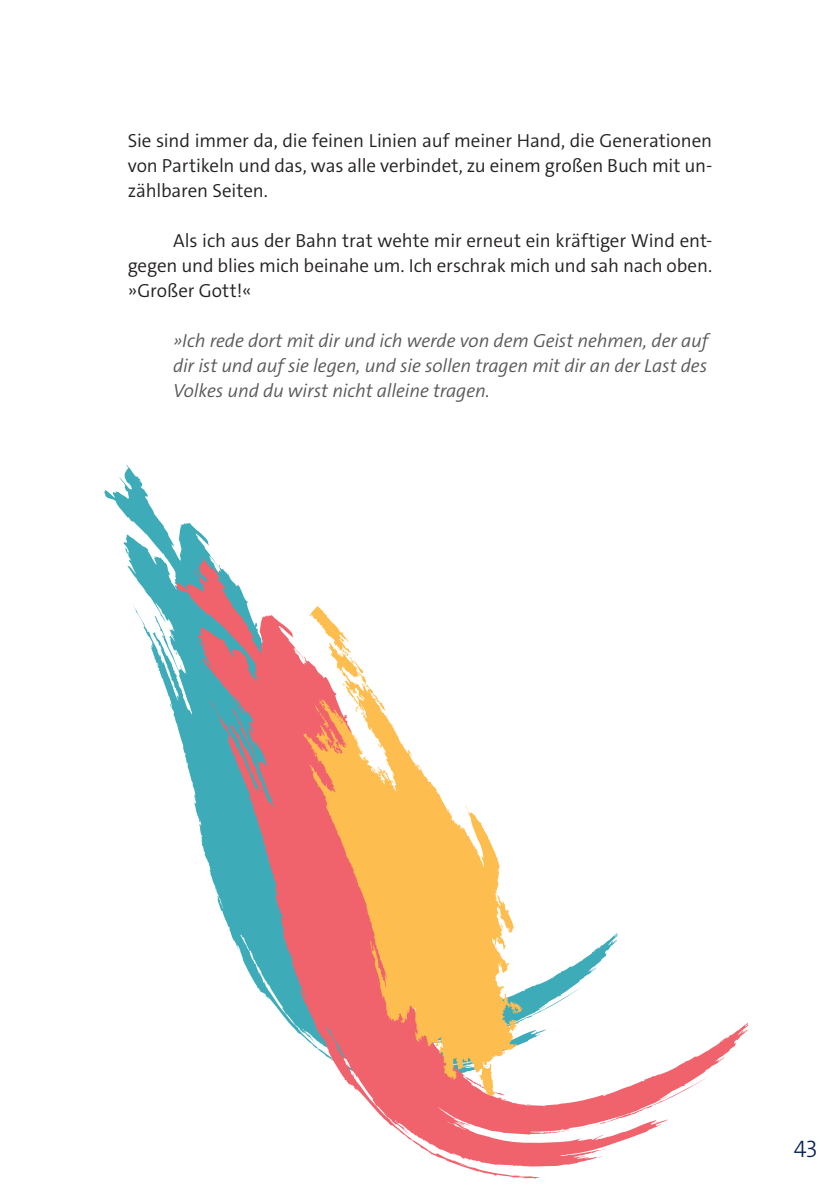
<style>
.page{position:relative;width:840px;height:1191px;background:#fff}
.page>*{position:absolute;margin:0;border:0;box-sizing:border-box;transform-origin:0 0}
.t1{font:300 24px "The Sans E4 s";color:#002151}
.t2{font:300 19px/25px "The Sans E4 s";letter-spacing:-.005em;color:#231f20;text-align:justify}
.t3{font:italic 300 19px/25px "The Sans E4 s";letter-spacing:-.01em;color:#57585a;text-align:justify}
</style>
<div class="page">
<svg style="left:104px;top:465px;width:107px;height:257px"></svg>
<svg style="left:176px;top:557px;width:572px;height:621px"></svg>
<svg style="left:303px;top:606px;width:219px;height:491px"></svg>
<p class="t2" style="left:128px;top:128px;width:585px">Sie sind immer da, die feinen Linien auf meiner Hand, die Generationen von Partikeln und das, was alle verbindet, zu einem großen Buch mit un&shy;zählbaren Seiten.</p>
<p class="t2" style="left:128px;top:228px;width:585px;text-indent:45px">Als ich aus der Bahn trat wehte mir erneut ein kräftiger Wind ent&shy;gegen und blies mich beinahe um. Ich erschrak mich und sah nach oben. »Großer Gott!«</p>
<p class="t3" style="left:173px;top:328px;width:536px">»Ich rede dort mit dir und ich werde von dem Geist nehmen, der auf dir ist und auf sie legen, und sie sollen tragen mit dir an der Last des Volkes und du wirst nicht alleine tragen.</p>
<p class="t1" style="left:793px;top:1133px;width:25px">43</p>
</div>
